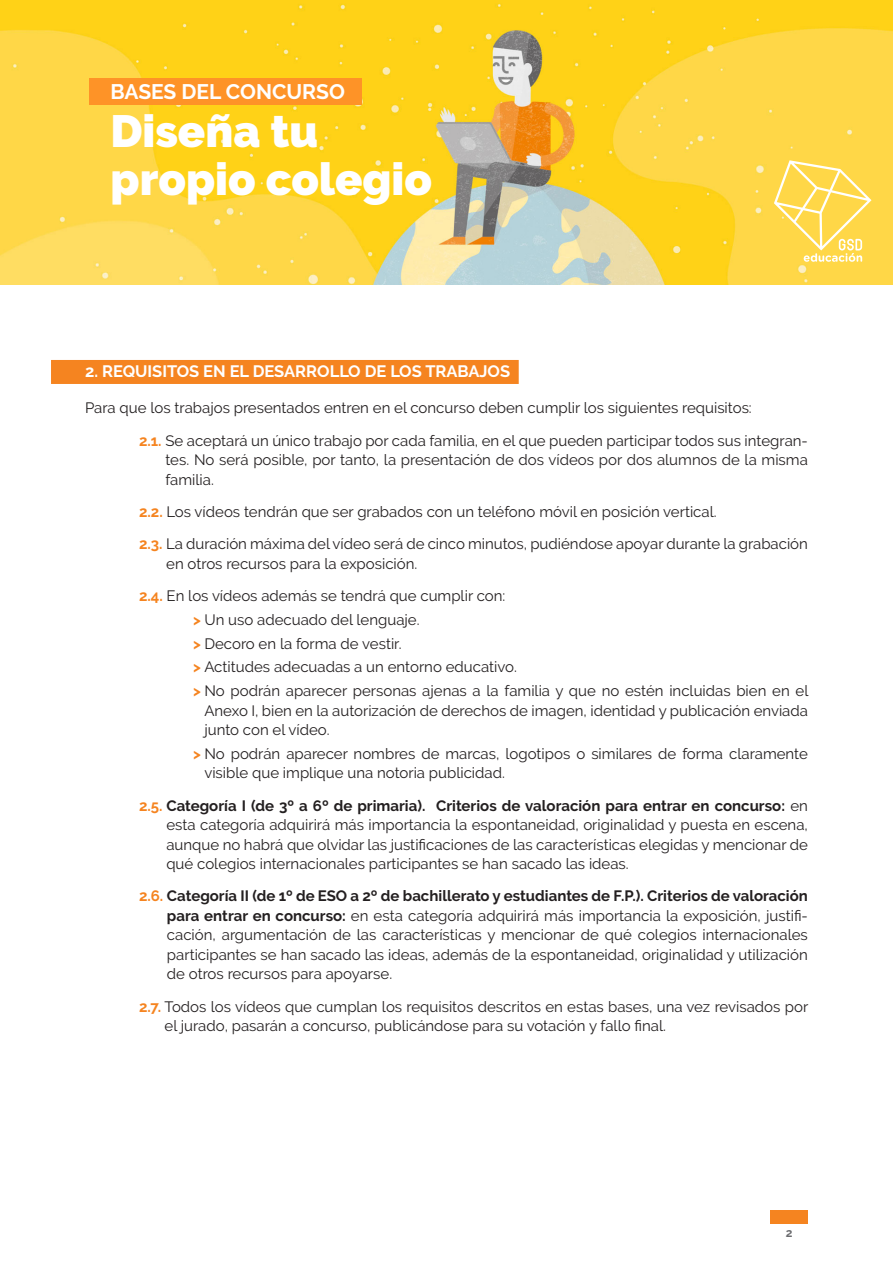
<style>
.page{position:relative;width:893px;height:1263px;background:#fff}
.page>*{position:absolute;margin:0;border:0;box-sizing:border-box;transform-origin:0 0}
.t1{font:900 45px/48px "Raleway";color:#fff}
.t2{font:700 21px "Raleway";color:#fff}
.Títulos{font:700 16.5px "Raleway";color:#fff}
.texto_corrido{font:15px/19.5px "Raleway";color:#231f20;text-align:justify}
.t3{font:700 12px "Raleway";color:#6c6d70}
.s1{font-weight:700;color:#f58420}
.s2{font-weight:700}
</style>
<div class="page">
<img style="left:0;top:0;width:893px;height:285px">
<div style="left:89px;top:79px;width:272px;height:26px;background:#fe9327"></div>
<div style="left:771px;top:1210px;width:37px;height:14px;background:#f58420"></div>
<svg style="left:774px;top:160px;width:97px;height:102px;background:#fedd63"></svg>
<div style="left:51px;top:360px;width:468px;height:24px;background:#f58420"></div>
<h2 class="t2" style="left:111px;top:79px;width:236px">BASES DEL CONCURSO</h2>
<h1 class="t1" style="left:111px;top:107px;width:323px">Diseña tu propio colegio</h1>
<p class="Títulos" style="left:85px;top:362px;width:427px">2. REQUISITOS EN EL DESARROLLO DE LOS TRABAJOS</p>
<p class="texto_corrido" style="left:85px;top:398px;width:668px">Para que los trabajos presentados entren en el concurso deben cumplir los siguientes requisitos:</p>
<p class="texto_corrido" style="left:165px;top:431px;width:644px;text-indent:-26px"><span class="s1">2.1.</span> Se aceptará un único trabajo por cada familia, en el que pueden participar todos sus integran&shy;tes. No será posible, por tanto, la presentación de dos vídeos por dos alumnos de la misma familia.</p>
<p class="texto_corrido" style="left:139px;top:502px;width:579px"><span class="s1">2.2.</span> Los vídeos tendrán que ser grabados con un teléfono móvil en posición vertical.</p>
<p class="texto_corrido" style="left:166px;top:534px;width:643px;text-indent:-27px"><span class="s1">2.3.</span> La duración máxima del vídeo será de cinco minutos, pudiéndose apoyar durante la grabación en otros recursos para la exposición.</p>
<p class="texto_corrido" style="left:139px;top:586px;width:368px"><span class="s1">2.4.</span> En los vídeos además se tendrá que cumplir con:</p>
<p class="texto_corrido" style="left:193px;top:610px;width:228px"><span class="s1">&gt;</span> Un uso adecuado del lenguaje.</p>
<p class="texto_corrido" style="left:193px;top:633px;width:210px"><span class="s1">&gt;</span> Decoro en la forma de vestir.</p>
<p class="texto_corrido" style="left:193px;top:657px;width:325px"><span class="s1">&gt;</span> Actitudes adecuadas a un entorno educativo.</p>
<p class="texto_corrido" style="left:204px;top:681px;width:605px;text-indent:-11px"><span class="s1">&gt;</span> No podrán aparecer personas ajenas a la familia y que no estén incluidas bien en el Anexo I, bien en la autorización de derechos de imagen, identidad y publicación enviada junto con el vídeo.</p>
<p class="texto_corrido" style="left:204px;top:744px;width:605px;text-indent:-11px"><span class="s1">&gt;</span> No podrán aparecer nombres de marcas, logotipos o similares de forma claramente visible que implique una notoria publicidad.</p>
<p class="texto_corrido" style="left:166px;top:795px;width:643px;text-indent:-27px"><span class="s1">2.5.</span> <span class="s2">Categoría I (de 3º a 6º de primaria). Criterios de valoración para entrar en concurso:</span> en esta categoría adquirirá más importancia la espontaneidad, originalidad y puesta en escena, aunque no habrá que olvidar las justificaciones de las características elegidas y mencionar de qué colegios internacionales participantes se han sacado las ideas.</p>
<p class="texto_corrido" style="left:167px;top:886px;width:642px;text-indent:-28px"><span class="s1">2.6.</span> <span class="s2">Categoría II (de 1º de ESO a 2º de bachillerato y estudiantes de F.P.). Criterios de valoración para entrar en concurso:</span> en esta categoría adquirirá más importancia la exposición, justifi&shy;cación, argumentación de las características y mencionar de qué colegios internacionales participantes se han sacado las ideas, además de la espontaneidad, originalidad y utilización de otros recursos para apoyarse.</p>
<p class="texto_corrido" style="left:165px;top:996px;width:645px;text-indent:-26px"><span class="s1">2.7.</span> Todos los vídeos que cumplan los requisitos descritos en estas bases, una vez revisados por el jurado, pasarán a concurso, publicándose para su votación y fallo final.</p>
<p class="t3" style="left:786px;top:1226px;width:8px">2</p>
</div>
